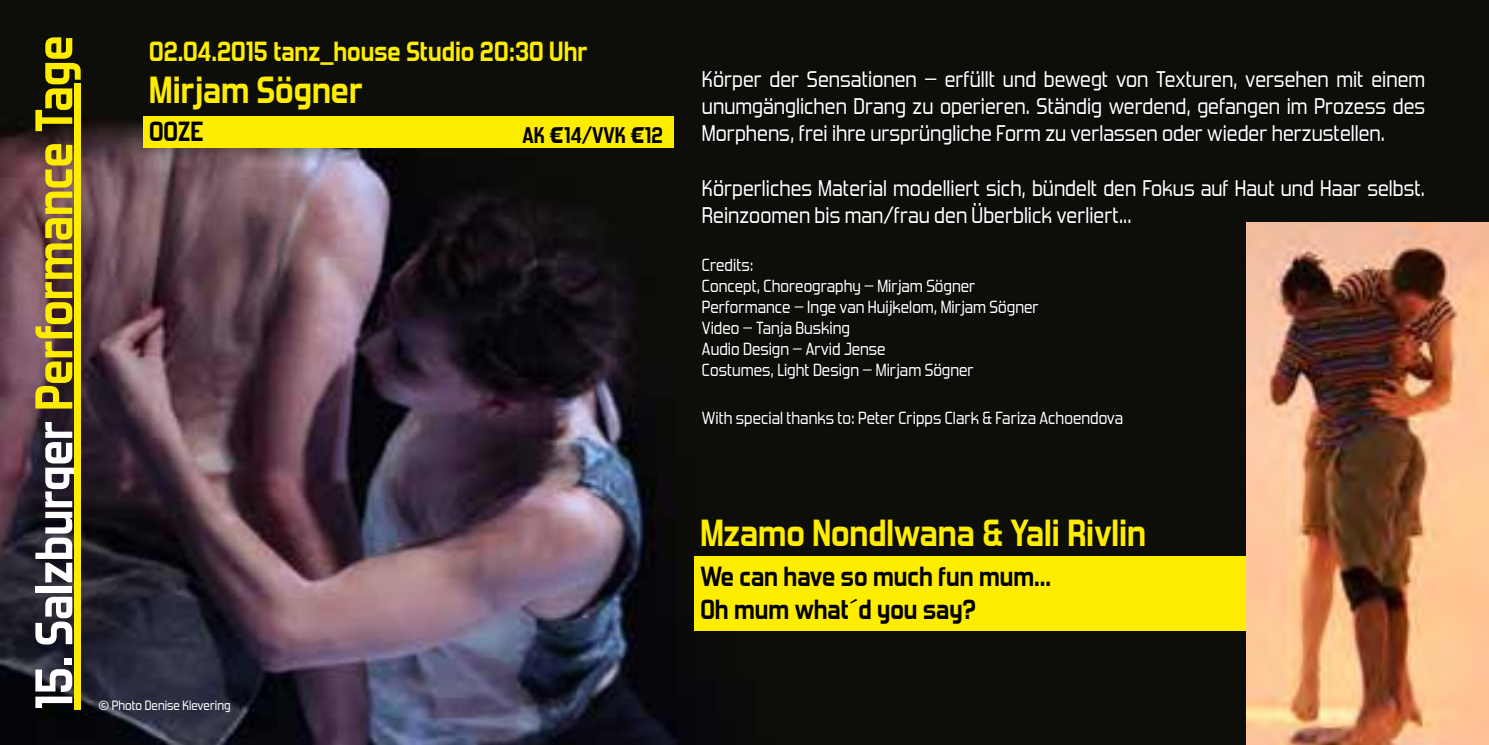
<style>
.page{position:relative;width:1489px;height:745px;background:#fff}
.page>*{position:absolute;margin:0;border:0;box-sizing:border-box;transform-origin:0 0}
.t1{font:700 52.75px "Forgotten Futurist Rg";color:#ffed00}
.t2{font:700 37.5px "Forgotten Futurist Rg";color:#ffed00}
.t3{font:700 27.5px/33px "Forgotten Futurist Rg";color:#000}
.t4{font:700 27.5px "Forgotten Futurist Rg";color:#ffed00}
.t5{font:22.5px/27px "Forgotten Futurist Rg";color:#fff;text-align:justify}
.t6{font:700 22.5px "Forgotten Futurist Rg";color:#000}
.t7{font:17.5px/21px "Forgotten Futurist Rg";color:#fff}
.t8{font:13.25px "Forgotten Futurist Rg";color:#fff}
.s1{color:#fff}
</style>
<div class="page">
<img style="left:0;top:0;width:1488px;height:744px">
<img style="left:1245px;top:222px;width:243px;height:522px">
<div style="left:144px;top:116px;width:529px;height:31px;background:#ffed00"></div>
<div style="left:694px;top:555px;width:551px;height:75px;background:#ffed00"></div>
<svg style="left:702px;top:70px;width:723px;height:76px;background:#0a0a06"></svg>
<svg style="left:1142px;top:179px;width:132px;height:18px;background:#080905"></svg>
<svg style="left:1280px;top:179px;width:33px;height:17px"></svg>
<svg style="left:1320px;top:179px;width:104px;height:18px;background:#080905"></svg>
<svg style="left:702px;top:175px;width:434px;height:49px;background:#090a06"></svg>
<svg style="left:701px;top:257px;width:338px;height:122px;background:#0a0b07"></svg>
<svg style="left:701px;top:409px;width:422px;height:18px;background:#080905"></svg>
<div style="left:75px;top:83px;width:6px;height:626px;background:#ffed00"></div>
<h1 class="t1" style="left:22px;top:709px;width:675px;rotate:-90deg"><span class="s1">15. Salzburger</span> Performance Tage</h1>
<p class="t4" style="left:149px;top:35px;width:439px">02.04.2015 tanz_house Studio 20:30 Uhr</p>
<h2 class="t2" style="left:149px;top:67px;width:215px">Mirjam Sögner</h2>
<p class="t3" style="left:149px;top:115px;width:56px">OOZE</p>
<p class="t6" style="left:522px;top:121px;width:142px">AK €14/VVK €12</p>
<p class="t8" style="left:99px;top:696px;width:133px">© Photo Denise Klevering</p>
<p class="t5" style="left:702px;top:66px;width:724px">Körper der Sensationen – erfüllt und bewegt von Texturen, versehen mit einem unumgänglichen Drang zu operieren. Ständig werdend, gefangen im Prozess des Morphens, frei ihre ursprüngliche Form zu verlassen oder wieder herzustellen.</p>
<p class="t5" style="left:702px;top:174px;width:724px">Körperliches Material modelliert sich, bündelt den Fokus auf Haut und Haar selbst.<br>Reinzoomen bis man/frau den Überblick verliert...</p>
<p class="t7" style="left:702px;top:254px;width:338px">Credits:<br>Concept, Choreography – Mirjam Sögner<br>Performance – Inge van Huijkelom, Mirjam Sögner<br>Video – Tanja Busking<br>Audio Design – Arvid Jense<br>Costumes, Light Design – Mirjam Sögner</p>
<p class="t7" style="left:702px;top:407px;width:423px">With special thanks to: Peter Cripps Clark &amp; Fariza Achoendova</p>
<h2 class="t2" style="left:700px;top:510px;width:447px">Mzamo Nondlwana &amp; Yali Rivlin</h2>
<p class="t3" style="left:700px;top:559px;width:352px">We can have so much fun mum...<br>Oh mum what´d you say?</p>
</div>
